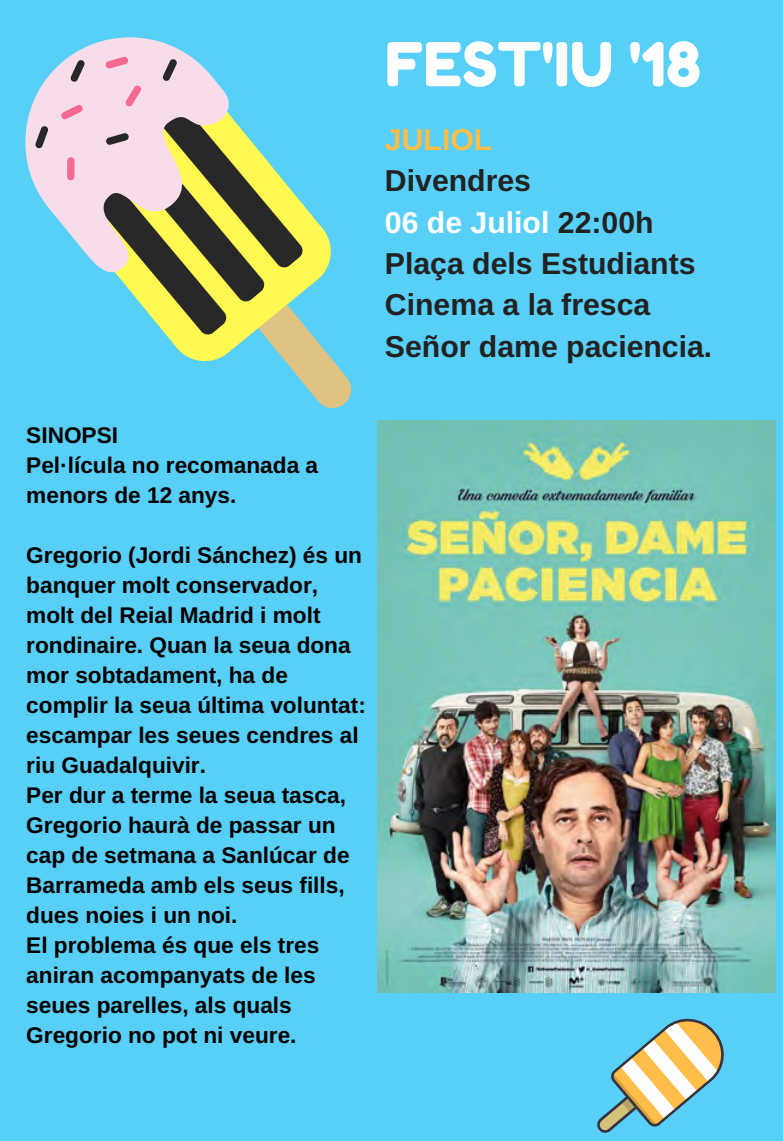
<style>
.page{position:relative;width:783px;height:1141px;background:#fff}
.page>*{position:absolute;margin:0;border:0;box-sizing:border-box;transform-origin:0 0}
.t1{font:60.5px "Fredoka One";color:#fff}
.t2{font:700 30.25px/41.2px "Arimo";color:#222}
.t3{font:700 30.25px "Arimo";color:#ffbd4a}
.t4{font:700 22.75px/30px "Arimo";color:#000}
.s1{color:#fff}
</style>
<div class="page">
<hr style="left:0;top:0;width:782px;height:4px;background:#58cff7">
<div style="left:0;top:4px;width:782px;height:1137px;background:#58cff7"></div>
<svg style="left:315px;top:398px;width:34px;height:11px"></svg>
<svg style="left:171px;top:274px;width:181px;height:124px"></svg>
<svg style="left:144px;top:308px;width:125px;height:33px;fill:#fff952"></svg>
<svg style="left:140px;top:274px;width:167px;height:34px;fill:#fff952"></svg>
<svg style="left:251px;top:141px;width:80px;height:133px"></svg>
<svg style="left:25px;top:37px;width:226px;height:266px"></svg>
<div style="left:67px;top:157px;width:7px;height:23px;background:#f76991;border-radius:4px"></div>
<svg style="left:60px;top:100px;width:24px;height:25px"></svg>
<svg style="left:124px;top:83px;width:18px;height:26px"></svg>
<svg style="left:104px;top:51px;width:26px;height:24px"></svg>
<svg style="left:104px;top:127px;width:26px;height:24px"></svg>
<svg style="left:69px;top:58px;width:17px;height:25px"></svg>
<svg style="left:162px;top:58px;width:16px;height:24px"></svg>
<svg style="left:34px;top:125px;width:15px;height:24px"></svg>
<img style="left:377px;top:420px;width:398px;height:573px">
<svg style="left:597px;top:1018px;width:127px;height:115px"></svg>
<h1 class="t1" style="left:385px;top:27px;width:317px">FEST'IU '18</h1>
<h2 class="t3" style="left:385px;top:123px;width:109px">JULIOL</h2>
<h2 class="t2" style="left:385px;top:160px;width:329px">Divendres<br><span class="s1">06 de Juliol</span> 22:00h<br>Plaça dels Estudiants<br>Cinema a la fresca<br>Señor dame paciencia.</h2>
<p class="t4" style="left:26px;top:420px;width:293px">SINOPSI<br>Pel·lícula no recomanada a menors de 12 anys.</p>
<p class="t4" style="left:26px;top:540px;width:341px">Gregorio (Jordi Sánchez) és un banquer molt conservador, molt del Reial Madrid i molt rondinaire. Quan la seua dona mor sobtadament, ha de complir la seua última voluntat: escampar les seues cendres al riu Guadalquivir.<br>Per dur a terme la seua tasca,<br>Gregorio haurà de passar un cap de setmana a Sanlúcar de<br>Barrameda amb els seus fills, dues noies i un noi.<br>El problema és que els tres aniran acompanyats de les seues parelles, als quals<br>Gregorio no pot ni veure.</p>
</div>
